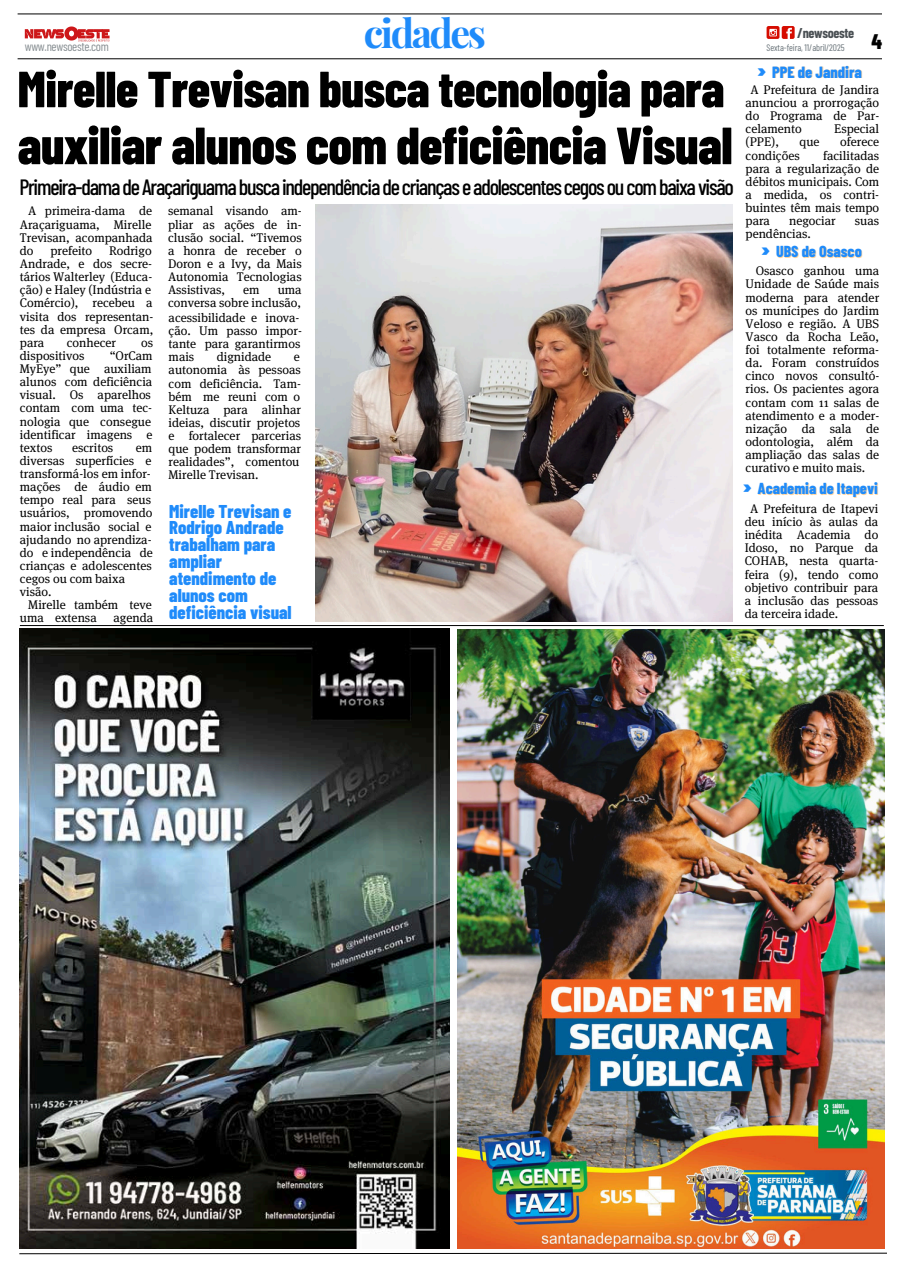
<style>
.page{position:relative;width:904px;height:1276px;background:#fff}
.page>*{position:absolute;margin:0;border:0;box-sizing:border-box;transform-origin:0 0}
.t1{font:800 52.25px "Barlow Condensed";letter-spacing:-.015em;color:#000}
.t2{font:800 50.75px "Barlow Condensed";letter-spacing:-.015em;color:#000}
.t3{font:700 39.25px "Playfair Display";letter-spacing:-.06em;color:#1f8bfa}
.t4{font:500 22.12px "Barlow Condensed";letter-spacing:-.055em;color:#000}
.t5{font:800 21.12px "Barlow Condensed";color:#000}
.t6{font:800 18.5px/16.9px "Barlow Condensed";color:#1f8bfa}
.t7{font:800 16.12px "Barlow Condensed";color:#1f8bfa}
.t8{font:800 15.88px "Barlow Condensed";color:#1f8bfa}
.t9{font:700 13.88px "Barlow Condensed";letter-spacing:-.025em;color:#4a5054}
.t10{font:12.5px/13.1px "Meta Serif Pro";color:#000;text-align:justify}
.t11{font:12.5px "Barlow Condensed";letter-spacing:-.025em;color:#878e92}
.t12{font:9.38px "Barlow Condensed";letter-spacing:-.01em;color:#697379}
.s1{font-family:"Poppins";font-weight:900;font-size:17.38px}
.s2{font-family:"Poppins";font-weight:900;font-size:17.12px}
</style>
<div class="page">
<hr style="left:18px;top:13px;width:872px;height:1px;background:#000">
<hr style="left:18px;top:58px;width:869px;height:1px;background:#000">
<svg style="left:25px;top:26px;width:85px;height:15px"></svg>
<svg style="left:766px;top:26px;width:13px;height:13px"></svg>
<svg style="left:769px;top:29px;width:8px;height:7px"></svg>
<svg style="left:782px;top:26px;width:12px;height:13px"></svg>
<div style="left:783px;top:28px;width:10px;height:9px;background:#d60c00"></div>
<svg style="left:784px;top:28px;width:8px;height:11px"></svg>
<div style="left:881px;top:0;width:23px;height:220px;background:#fff"></div>
<svg style="left:19px;top:1252px;width:868px;height:3px"></svg>
<img style="left:20px;top:629px;width:429px;height:620px">
<hr style="left:20px;top:625px;width:864px;height:1px;background:#000">
<img style="left:457px;top:630px;width:427px;height:619px">
<img style="left:316px;top:204px;width:416px;height:418px">
<p class="t3" style="left:364px;top:5px;width:124px">cidades</p>
<h2 class="t9" style="left:797px;top:24px;width:58px">/newsoeste</h2>
<p class="t11" style="left:25px;top:39px;width:86px">www.newsoeste.com</p>
<p class="t12" style="left:766px;top:41px;width:79px">Sexta-feira, 11/abril/2025</p>
<h6 class="t5" style="left:871px;top:27px;width:12px">4</h6>
<p class="t2" style="left:18px;top:56px;width:708px">Mirelle Trevisan busca tecnologia para</p>
<p class="t1" style="left:18px;top:112px;width:716px">auxiliar alunos com deficiência Visual</p>
<p class="t4" style="left:19px;top:173px;width:716px">Primeira-damadeAraçariguamabuscaindependênciadecriançaseadolescentescegosoucombaixavisão</p>
<p class="t10" style="left:20px;top:205px;width:134px;text-indent:8px">A primeira-dama de Araçariguama, Mirelle Trevisan, acompanhada do</p>
<p class="t10" style="left:20px;top:244px;width:135px;text-align:left;text-indent:89px">Rodrigo<br>Andrade, e dos secre&shy;tários Walterley (Educa&shy;ção) e Haley (Indústria e<br>Comércio), recebeu a visita dos representan&shy;tes da empresa Orcam, para</p>
<p class="t10" style="left:50px;top:244px;width:43px">prefeito</p>
<p class="t10" style="left:67px;top:336px;width:51px">conhecer</p>
<p class="t10" style="left:141px;top:336px;width:14px">os</p>
<p class="t10" style="left:20px;top:349px;width:66px">dispositivos</p>
<p class="t10" style="left:20px;top:349px;width:134px;text-indent:90px">“OrCam MyEye” que auxiliam alunos com deficiência visual. Os aparelhos contam com uma tec&shy;nologia que consegue identificar imagens e textos</p>
<p class="t10" style="left:72px;top:441px;width:43px">escritos</p>
<p class="t10" style="left:136px;top:441px;width:18px">em</p>
<p class="t10" style="left:20px;top:454px;width:133px">diversas superfícies e</p>
<p class="t10" style="left:20px;top:467px;width:132px">transformá-los em infor-</p>
<p class="t10" style="left:20px;top:480px;width:133px">mações de áudio em</p>
<p class="t10" style="left:20px;top:493px;width:133px">tempo real para seus</p>
<p class="t10" style="left:20px;top:506px;width:134px">usuários, promovendo</p>
<p class="t10" style="left:20px;top:520px;width:133px">maior inclusão social e</p>
<p class="t10" style="left:20px;top:533px;width:133px">ajudando no aprendiza-</p>
<p class="t10" style="left:20px;top:546px;width:134px">do e independência de</p>
<p class="t10" style="left:20px;top:559px;width:133px">crianças e adolescentes</p>
<p class="t10" style="left:20px;top:572px;width:107px">cegos ou com baixa</p>
<p class="t10" style="left:20px;top:585px;width:33px">visão.</p>
<p class="t10" style="left:28px;top:598px;width:125px">Mirelle também teve</p>
<p class="t10" style="left:20px;top:611px;width:78px">uma extensa</p>
<p class="t10" style="left:114px;top:611px;width:41px">agenda</p>
<p class="t10" style="left:168px;top:205px;width:135px">semanal visando am&shy;pliar as ações de in&shy;clusão social. “Tivemos a honra de receber o Doron e a Ivy, da Mais Autonomia Tecnologias Assistivas,</p>
<p class="t10" style="left:243px;top:283px;width:18px">em</p>
<p class="t10" style="left:168px;top:283px;width:135px;text-align:right">uma<br>conversa sobre inclusão,</p>
<p class="t10" style="left:169px;top:311px;width:135px;text-align:left">acessibilidade e inova&shy;ção. Um passo impor&shy;tante para garantirmos mais</p>
<p class="t10" style="left:217px;top:350px;width:56px">dignidade</p>
<p class="t10" style="left:169px;top:350px;width:134px;text-indent:125px">e autonomia às pessoas com deficiência. Tam&shy;bém me reuni com o Keltuza para alinhar ideias, discutir projetos e fortalecer parcerias que podem transformar realidades”, comentou</p>
<p class="t10" style="left:169px;top:468px;width:91px">Mirelle Trevisan.</p>
<p class="t6" style="left:169px;top:502px;width:124px">Mirelle Trevisan e<br>Rodrigo Andrade trabalham para ampliar atendimento de alunos com deficiência visual</p>
<h1 class="t7" style="left:757px;top:62px;width:106px"><span class="s1">&gt;</span> PPE de Jandira</h1>
<p class="t10" style="left:745px;top:83px;width:135px;text-indent:5px">A Prefeitura de Jandira anunciou a prorrogação do Programa de Par&shy;celamento</p>
<p class="t10" style="left:834px;top:122px;width:46px">Especial</p>
<p class="t10" style="left:745px;top:135px;width:35px">(PPE),</p>
<p class="t10" style="left:799px;top:135px;width:22px">que</p>
<p class="t10" style="left:840px;top:135px;width:40px">oferece</p>
<p class="t10" style="left:745px;top:149px;width:56px">condições</p>
<p class="t10" style="left:745px;top:149px;width:135px;text-indent:77px">facilitadas para a regularização de débitos municipais. Com a medida, os contri&shy;buintes têm mais tempo para</p>
<p class="t10" style="left:789px;top:214px;width:48px">negociar</p>
<p class="t10" style="left:855px;top:214px;width:26px">suas</p>
<p class="t10" style="left:745px;top:227px;width:67px">pendências.</p>
<h5 class="t8" style="left:761px;top:241px;width:102px"><span class="s2">&gt;</span> UBS de Osasco</h5>
<h6 class="t10" style="left:745px;top:264px;width:135px;text-indent:10px">Osasco ganhou uma Unidade de Saúde mais moderna para atender os munícipes do Jardim Veloso e região. A UBS Vasco da Rocha Leão, foi totalmente reforma&shy;da. Foram construídos cinco novos consultó&shy;rios. Os pacientes agora contam com 11 salas de atendimento e a moder&shy;nização da sala de odontologia, além da ampliação das salas de curativo e muito mais.</h6>
<h6 class="t8" style="left:743px;top:478px;width:136px"><span class="s2">&gt;</span> Academia de Itapevi</h6>
<h6 class="t10" style="left:745px;top:502px;width:135px;text-indent:5px">A Prefeitura de Itapevi deu início às aulas da inédita Academia do Idoso, no Parque da COHAB, nesta quarta&shy;feira (9), tendo como objetivo contribuir para a inclusão das pessoas da terceira idade.</h6>
</div>
